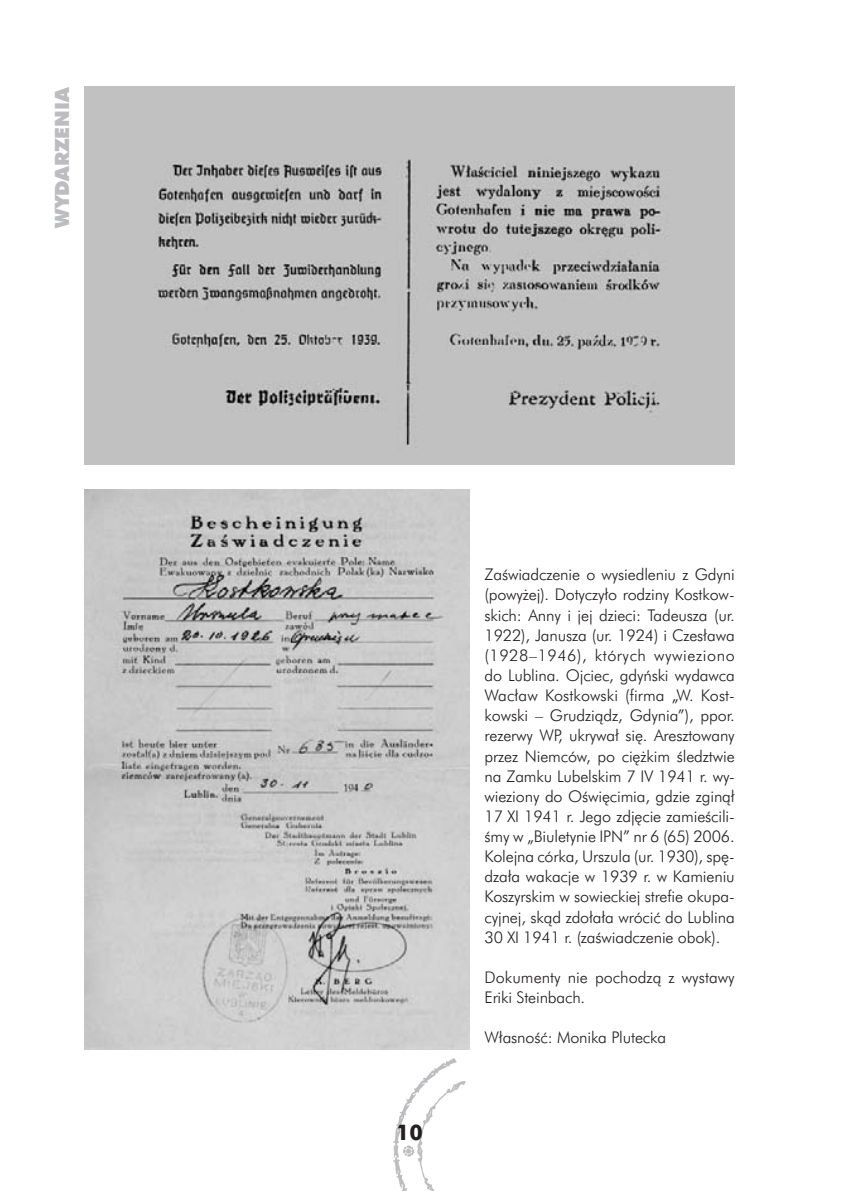
<style>
.page{position:relative;width:844px;height:1191px;background:#fff}
.page>*{position:absolute;margin:0;border:0;box-sizing:border-box;transform-origin:0 0}
.t1{font:700 21px "Futura PL";color:#231f20}
.t2{font:19.25px "Futura X Blk PL";color:#bcbdc0}
.t3{font:15.75px/20.1px "Futura Lt PL";letter-spacing:-.01em;color:#231f20;text-align:justify}
</style>
<div class="page">
<img style="left:393px;top:1058px;width:72px;height:133px">
<img style="left:84px;top:87px;width:650px;height:377px">
<img style="left:84px;top:489px;width:385px;height:560px">
<p class="t2" style="left:50px;top:228px;width:142px;rotate:-90deg">WYDARZENIA</p>
<p class="t1" style="left:396px;top:1118px;width:28px">10</p>
<p class="t3" style="left:484px;top:564px;width:252px">Zaświadczenie o wysiedleniu z Gdyni (powyżej). Dotyczyło rodziny Kostkow&shy;skich: Anny i jej dzieci: Tadeusza (ur.<br>1922), Janusza (ur. 1924) i Czesława (1928–1946), których wywieziono do Lublina. Ojciec, gdyński wydawca Wacław Kostkowski (firma „W. Kost&shy;kowski – Grudziądz, Gdynia”), ppor. rezerwy WP, ukrywał się. Aresztowany przez Niemców, po ciężkim śledztwie na Zamku Lubelskim 7 IV 1941 r. wy&shy;wieziony do Oświęcimia, gdzie zginął 17 XI 1941 r. Jego zdjęcie zamieścili&shy;śmy w „Biuletynie IPN” nr 6 (65) 2006.<br>Kolejna córka, Urszula (ur. 1930), spę&shy;dzała wakacje w 1939 r. w Kamieniu Koszyrskim w sowieckiej strefie okupa&shy;cyjnej, skąd zdołała wrócić do Lublina 30 XI 1941 r. (zaświadczenie obok).</p>
<p class="t3" style="left:484px;top:967px;width:252px">Dokumenty nie pochodzą z wystawy<br>Eriki Steinbach.</p>
<p class="t3" style="left:484px;top:1027px;width:183px">Własność: Monika Plutecka</p>
</div>
